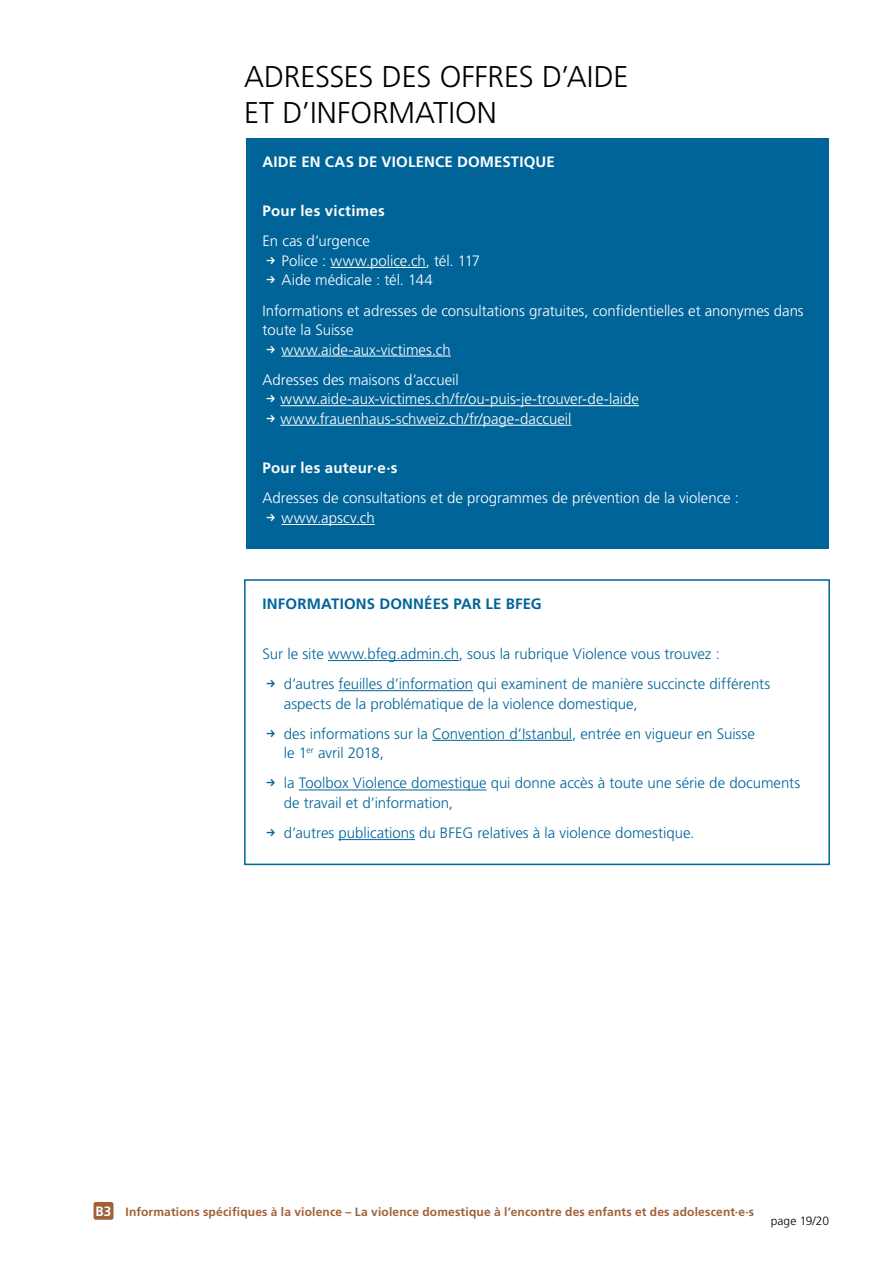
<style>
.page{position:relative;width:893px;height:1263px;background:#fff}
.page>*{position:absolute;margin:0;border:0;box-sizing:border-box;transform-origin:0 0}
.Titelebene_1{font:300 30px/36px "Frutiger";letter-spacing:-.005em;color:#000}
.t1{font:300 15px/30.2px "Frutiger";color:#006499}
.t2{font:300 15px/19.5px "Frutiger";color:#fff}
.t3{font:700 15px "Frutiger";letter-spacing:.015em;color:#fff}
.t4{font:700 15px "Frutiger";letter-spacing:.01em;color:#006499}
.t5{font:700 12px "Frutiger";letter-spacing:.015em;color:#9f6137}
.t6{font:300 12px "Frutiger";letter-spacing:.01em;color:#000}
.s1{font-size:13.5px;color:#fff}
</style>
<div class="page">
<div style="left:94px;top:1202px;width:19px;height:18px;background:#9f6137;border-radius:2px"></div>
<hr style="left:328px;top:660px;width:131px;height:1px;background:#006499">
<hr style="left:339px;top:690px;width:134px;height:1px;background:#006499">
<hr style="left:432px;top:740px;width:140px;height:1px;background:#006499">
<hr style="left:299px;top:789px;width:188px;height:1px;background:#006499">
<hr style="left:339px;top:839px;width:76px;height:1px;background:#006499">
<div style="left:244px;top:579px;width:586px;height:286px;border:2px solid #006499"></div>
<div style="left:246px;top:138px;width:582px;height:410px;background:#006499"></div>
<hr style="left:330px;top:267px;width:96px;height:1px;background:#fff">
<hr style="left:282px;top:356px;width:169px;height:1px;background:#fff">
<hr style="left:280px;top:405px;width:359px;height:1px;background:#fff">
<hr style="left:280px;top:425px;width:291px;height:1px;background:#fff">
<hr style="left:282px;top:524px;width:93px;height:1px;background:#fff">
<h1 class="Titelebene_1" style="left:244px;top:59px;width:386px">ADRESSES DES OFFRES D’AIDE<br>ET D’INFORMATION</h1>
<p class="t3" style="left:263px;top:153px;width:294px">AIDE EN CAS DE VIOLENCE DOMESTIQUE</p>
<p class="t3" style="left:263px;top:202px;width:124px">Pour les victimes</p>
<p class="t2" style="left:282px;top:231px;width:200px;text-indent:-19px">En cas d’urgence<br>Police : www.police.ch, tél. 117<br>Aide médicale : tél. 144</p>
<p class="t2" style="left:263px;top:301px;width:543px">Informations et adresses de consultations gratuites, confidentielles et anonymes dans</p>
<p class="t2" style="left:263px;top:320px;width:93px">toute la Suisse</p>
<p class="t2" style="left:282px;top:340px;width:171px">www.aide-aux-victimes.ch</p>
<p class="t2" style="left:280px;top:370px;width:360px;text-indent:-18px">Adresses des maisons d’accueil www.aide-aux-victimes.ch/fr/ou-puis-je-trouver-de-laide www.frauenhaus-schweiz.ch/fr/page-daccueil</p>
<p class="t3" style="left:263px;top:459px;width:136px">Pour les auteur·e·s</p>
<p class="t2" style="left:282px;top:488px;width:459px;text-indent:-19px">Adresses de consultations et de programmes de prévention de la violence : www.apscv.ch</p>
<p class="t4" style="left:263px;top:595px;width:281px">INFORMATIONS DONNÉES PAR LE BFEG</p>
<p class="t1" style="left:284px;top:639px;width:488px;text-indent:-21px">Sur le site www.bfeg.admin.ch, sous la rubrique Violence vous trouvez : d’autres feuilles d’information qui examinent de manière succincte différents</p>
<p class="t1" style="left:284px;top:688px;width:473px">aspects de la problématique de la violence domestique,<br>des informations sur la Convention d’Istanbul, entrée en vigueur en Suisse</p>
<p class="t1" style="left:284px;top:738px;width:518px">le 1<sup>er</sup> avril 2018,<br>la Toolbox Violence domestique qui donne accès à toute une série de documents</p>
<p class="t1" style="left:284px;top:788px;width:412px">de travail et d’information,<br>d’autres publications du BFEG relatives à la violence domestique.</p>
<p class="t5" style="left:95px;top:1204px;width:660px"><span class="s1">B3</span> Informations spécifiques à la violence – La violence domestique à l’encontre des enfants et des adolescent∙e∙s</p>
<p class="t6" style="left:771px;top:1214px;width:60px">page 19/20</p>
</div>
